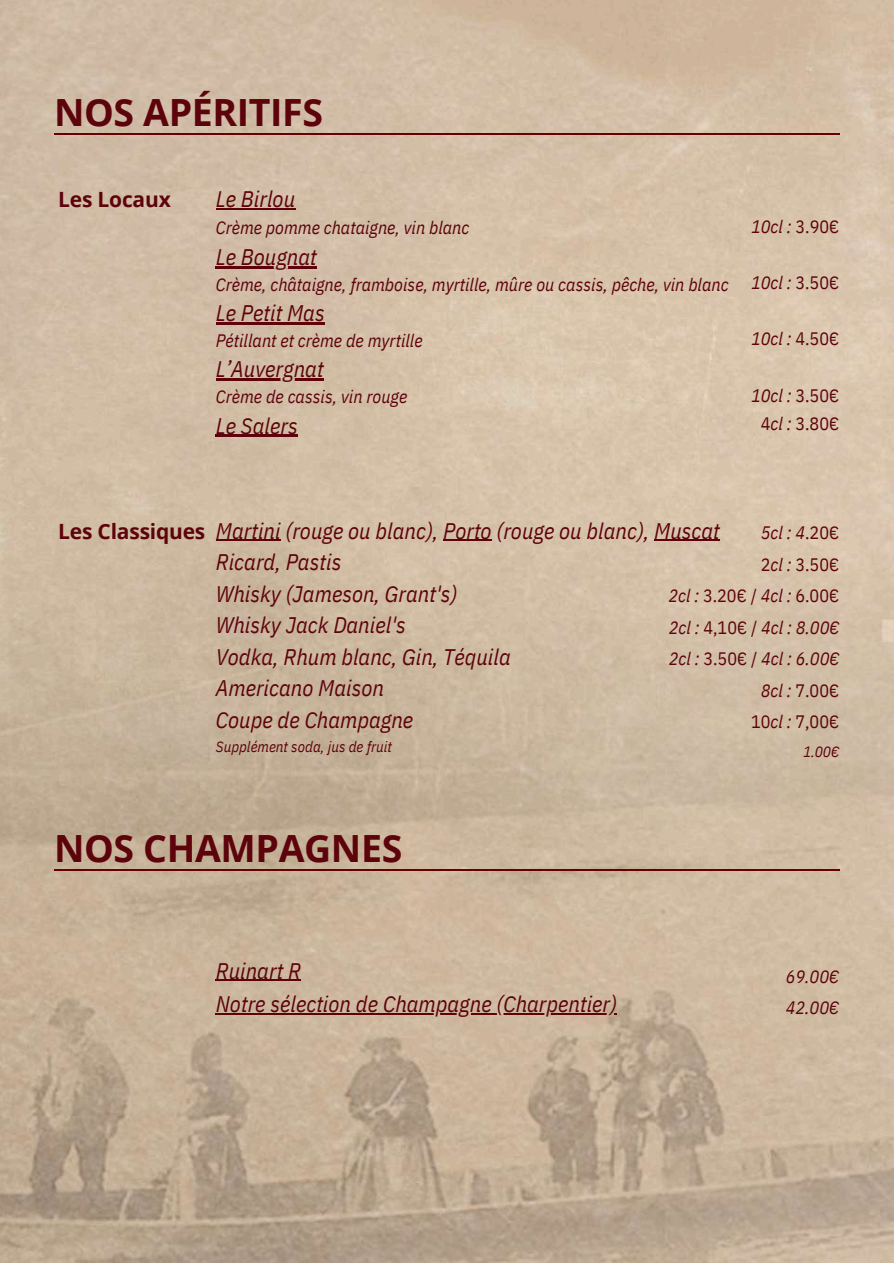
<style>
.page{position:relative;width:894px;height:1264px;background:#fff}
.page>*{position:absolute;margin:0;border:0;box-sizing:border-box;transform-origin:0 0}
.t1{font:700 37.5px "Open Sans";letter-spacing:-.01em;color:#5d030c}
.t2{font:italic 22.5px/31.5px "IBM Plex Sans Cond";color:#5d030c}
.t3{font:700 21px "Open Sans";letter-spacing:-.01em;color:#5d030c}
.t4{font:italic 18px/31.5px "IBM Plex Sans Cond";color:#5d030c}
.t5{font:18px/28.2px "IBM Plex Sans Cond";color:#5d030c;text-align:center}
.t6{font:italic 15px "IBM Plex Sans Cond";color:#5d030c}
.s1{font-style:normal}
.s2{font-style:italic}
</style>
<div class="page">
<img style="left:0;top:0;width:893px;height:1262px">
<hr style="left:54px;top:133px;width:784px;height:1px;background:#670000">
<hr style="left:54px;top:869px;width:784px;height:1px;background:#670000">
<hr style="left:216px;top:208px;width:79px;height:2px;background:#5d030c">
<hr style="left:216px;top:266px;width:101px;height:2px;background:#5d030c">
<hr style="left:216px;top:322px;width:109px;height:2px;background:#5d030c">
<hr style="left:216px;top:378px;width:107px;height:3px;background:#5d030c">
<hr style="left:216px;top:435px;width:82px;height:2px;background:#5d030c">
<hr style="left:216px;top:539px;width:64px;height:2px;background:#5d030c">
<hr style="left:443px;top:539px;width:48px;height:2px;background:#5d030c">
<hr style="left:654px;top:539px;width:65px;height:2px;background:#5d030c">
<hr style="left:216px;top:979px;width:85px;height:1px;background:#5d030c">
<hr style="left:216px;top:1013px;width:401px;height:1px;background:#5d030c">
<h1 class="t1" style="left:54px;top:86px;width:270px">NOS APÉRITIFS</h1>
<p class="t3" style="left:58px;top:185px;width:114px">Les Locaux</p>
<p class="t2" style="left:216px;top:183px;width:81px">Le Birlou</p>
<p class="t4" style="left:216px;top:212px;width:255px">Crème pomme chataigne, vin blanc</p>
<p class="t2" style="left:216px;top:241px;width:102px">Le Bougnat</p>
<p class="t4" style="left:216px;top:268px;width:514px">Crème, châ taigne, framboise, myrtille, mûre ou cassis, pêche, vin blanc</p>
<p class="t2" style="left:216px;top:297px;width:110px">Le Petit Mas</p>
<p class="t4" style="left:216px;top:324px;width:208px">Pé tillant et crème de myrtille</p>
<p class="t2" style="left:216px;top:353px;width:109px">L’Auvergnat</p>
<p class="t4" style="left:216px;top:381px;width:193px">Crème de cassis, vin rouge</p>
<p class="t2" style="left:216px;top:409px;width:83px">Le Salers</p>
<p class="t4" style="left:751px;top:210px;width:90px">10cl : <span class="s1">3.90€</span></p>
<p class="t4" style="left:750px;top:266px;width:90px">10cl : <span class="s1">3.50€</span></p>
<p class="t4" style="left:750px;top:323px;width:90px">10cl : <span class="s1">4.50€</span></p>
<p class="t5" style="left:750px;top:381px;width:90px"><span class="s2">10cl :</span> 3.50€<br>4<span class="s2">cl :</span> 3.80€</p>
<p class="t3" style="left:58px;top:516px;width:148px">Les Classiques</p>
<p class="t2" style="left:216px;top:514px;width:505px">Martini (rouge ou blanc), Porto (rouge ou blanc), Muscat<br>Ricard, Pastis<br>Whisky (Jameson, Grant's)<br>Whisky Jack Daniel's<br>Vodka, Rhum blanc, Gin, Téquila<br>Americano Maison<br>Coupe de Champagne</p>
<p class="t6" style="left:216px;top:737px;width:178px">Supplément soda, jus de fruit</p>
<p class="t4" style="left:668px;top:517px;width:172px;text-align:right">5cl : 4<span class="s1">.20€<br>2</span>cl : <span class="s1">3.50€<br></span>2cl : <span class="s1">3.20€ /</span> 4cl : <span class="s1">6.00€<br></span>2cl : <span class="s1">4,10€ /</span> 4cl : 8.00€<br>2cl : <span class="s1">3.50€ /</span> 4cl : 6.00€<br>8cl : <span class="s1">7.00€<br>10</span>cl : <span class="s1">7,00€</span></p>
<p class="t6" style="left:802px;top:741px;width:38px">1.00€</p>
<h1 class="t1" style="left:54px;top:822px;width:349px">NOS CHAMPAGNES</h1>
<p class="t2" style="left:216px;top:953px;width:402px;line-height:33.8px">Ruinart R<br>Notre sélection de Champagne (Charpentier)</p>
<p class="t4" style="left:785px;top:960px;width:55px">69.00€<br>42.00€</p>
</div>
